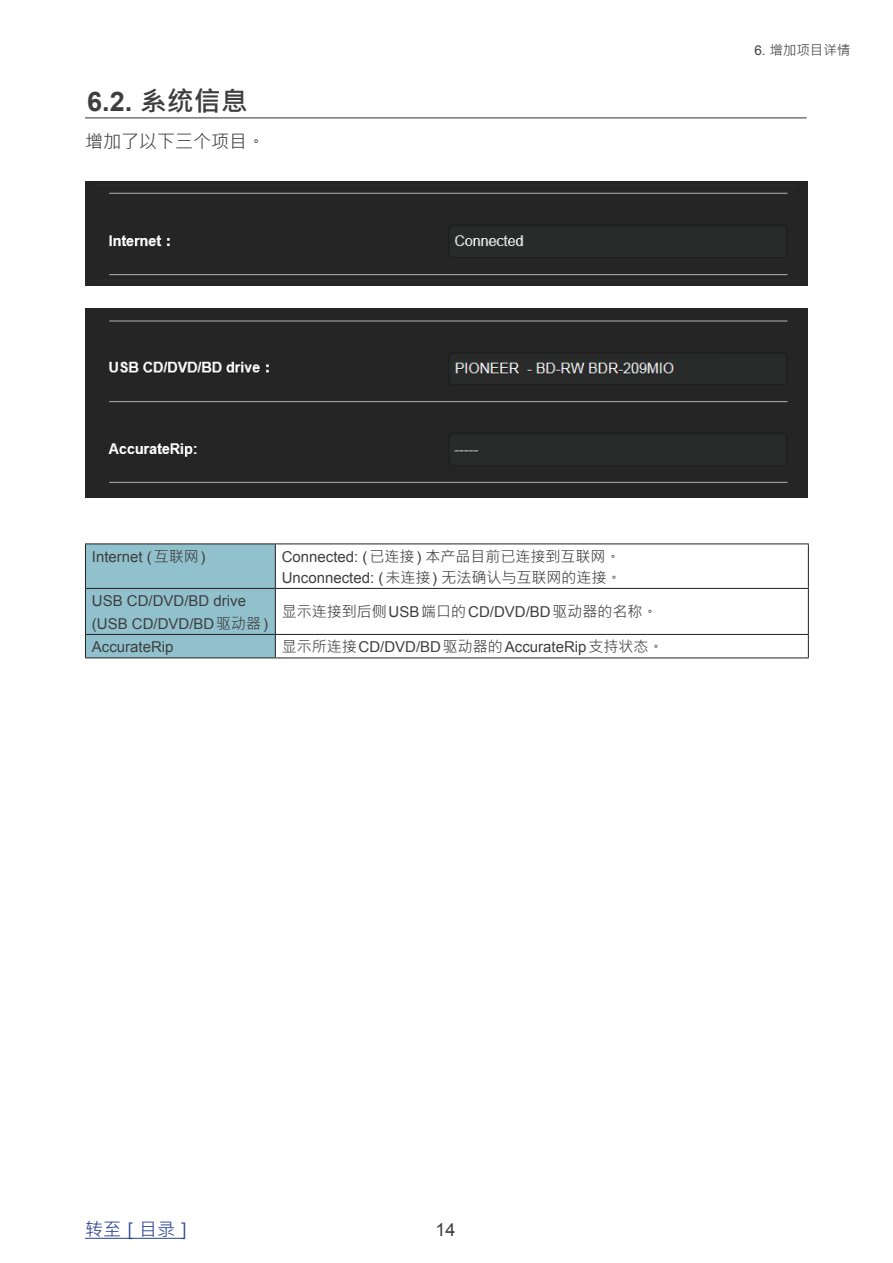
<style>
.page{position:relative;width:893px;height:1263px;background:#fff}
.page>*{position:absolute;margin:0;border:0;box-sizing:border-box;transform-origin:0 0}
.t1{font:700 27px "Arial";color:#3e3e3f}
.t2{font:18px "Microsoft Jheng Hei";color:#3e3e3f}
.t3{font:18px "Microsoft Jheng Hei";color:#253f8e}
.t4{font:18px "Arial";color:#3e3e3f}
.t5{font:15px/22.5px "Arial";color:#3e3e3f}
.t6{font:15px/21px "Microsoft Jheng Hei";color:#3e3e3f}
.t7{font:13.5px "Microsoft Jheng Hei";color:#3e3e3f}
.s1{font-family:"Microsoft Jheng Hei"}
.s2{font-family:"Arial"}
</style>
<div class="page">
<hr style="left:85px;top:1238px;width:99px;height:1px;background:#253f8e">
<hr style="left:85px;top:117px;width:722px;height:1px;background:#3e3e3f">
<hr style="left:275px;top:634px;width:533px;height:1px;background:#231f20">
<hr style="left:85px;top:543px;width:190px;height:1px;background:#231f20">
<hr style="left:275px;top:543px;width:534px;height:1px;background:#231f20">
<hr style="left:808px;top:544px;width:1px;height:44px;background:#231f20">
<hr style="left:808px;top:588px;width:1px;height:46px;background:#231f20">
<div style="left:85px;top:544px;width:191px;height:113px;background:#91c1cc"></div>
<svg style="left:808px;top:634px;width:1px;height:23px"></svg>
<hr style="left:85px;top:657px;width:190px;height:1px;background:#231f20">
<hr style="left:275px;top:657px;width:534px;height:1px;background:#231f20">
<hr style="left:86px;top:588px;width:189px;height:1px;background:#231f20">
<hr style="left:275px;top:588px;width:533px;height:1px;background:#231f20">
<div style="left:85px;top:308px;width:723px;height:189px;background:#252525"></div>
<div style="left:85px;top:182px;width:723px;height:103px;background:#252525"></div>
<h1 class="t1" style="left:87px;top:84px;width:162px">6.2. <span class="s1">系统信息</span></h1>
<p class="t2" style="left:85px;top:130px;width:181px">增加了以下三个项目。</p>
<p class="t7" style="left:754px;top:41px;width:98px"><span class="s2">6.</span> 增加项目详情</p>
<p class="t5" style="left:92px;top:545px;width:115px">Internet (<span class="s1">互联网</span>)</p>
<p class="t6" style="left:282px;top:545px;width:341px"><span class="s2">Connected: (</span>已连接<span class="s2">)</span> 本产品目前已连接到互联网。<br><span class="s2">Unconnected: (</span>未连接<span class="s2">)</span> 无法确认与互联网的连接。</p>
<p class="t5" style="left:92px;top:590px;width:178px">USB CD/DVD/BD drive (USB CD/DVD/BD<span class="s1">驱动器</span>)</p>
<p class="t6" style="left:282px;top:601px;width:377px">显示连接到后侧<span class="s2">USB</span>端口的<span class="s2">CD/DVD/BD</span>驱动器的名称。</p>
<p class="t5" style="left:92px;top:636px;width:83px">AccurateRip</p>
<p class="t5" style="left:282px;top:636px;width:383px"><span class="s1">显示所连接</span>CD/DVD/BD<span class="s1">驱动器的</span>AccurateRip<span class="s1">支持状态。</span></p>
<p class="t3" style="left:85px;top:1218px;width:109px">转至［目录］</p>
<p class="t4" style="left:436px;top:1218px;width:22px">14</p>
</div>
